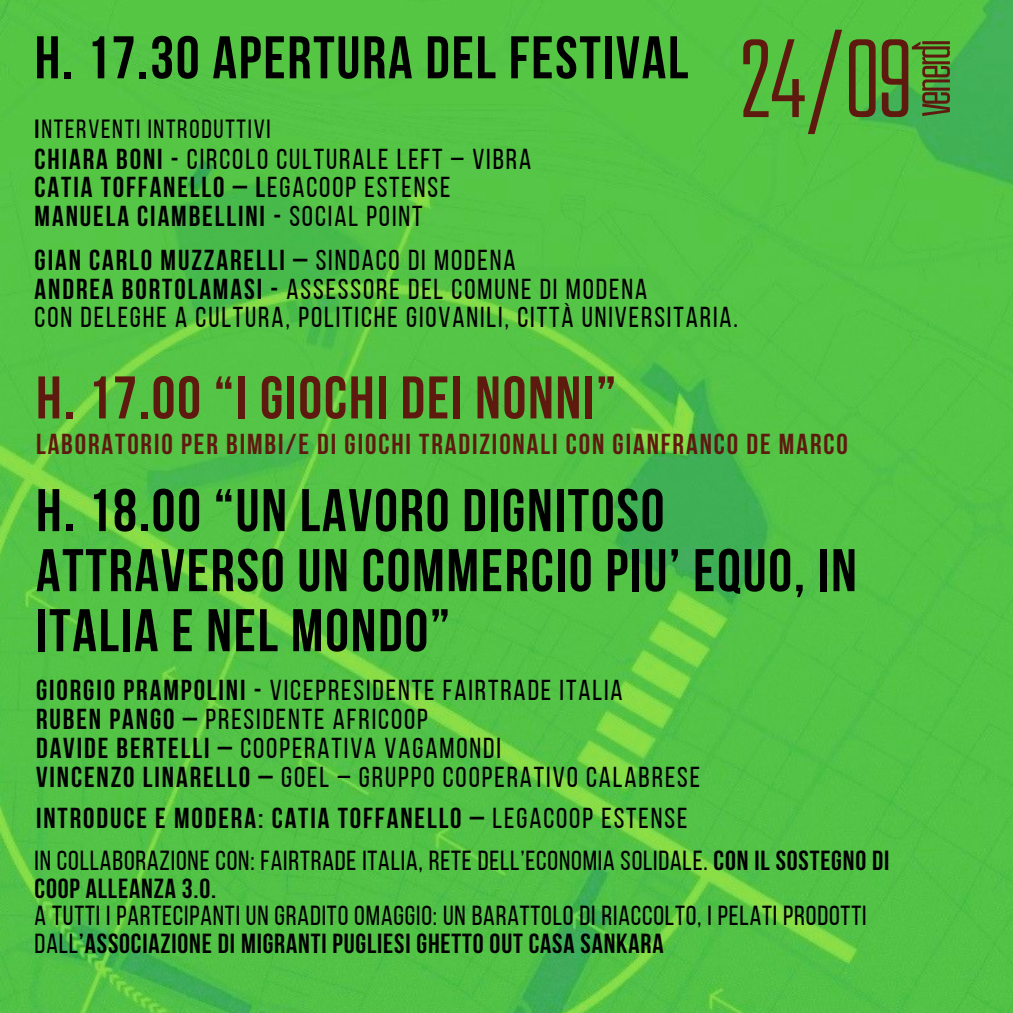
<style>
.page{position:relative;width:1013px;height:1013px;background:#fff}
.page>*{position:absolute;margin:0;border:0;box-sizing:border-box;transform-origin:0 0}
.t1{font:condensed 125px "Kief Tek Light";color:#5f1a0f}
.t2{font:700 60px/60px "Bebas Neue";letter-spacing:.03em;color:#000}
.t3{font:700 60px "Bebas Neue";letter-spacing:.03em;color:#5f1a0f}
.t4{font:condensed 56.88px "Kief Tek Light";letter-spacing:-.055em;color:#5f1a0f}
.t5{font:28.75px "Bebas Neue";letter-spacing:.065em;color:#000}
.t6{font:700 28.75px "Bebas Neue";letter-spacing:.065em;color:#000}
.t7{font:700 28.75px "Bebas Neue";letter-spacing:.065em;color:#5f1a0f}
.t8{font:27.5px/27.5px "Bebas Neue";letter-spacing:.03em;color:#000}
.t9{font:26.25px "Bebas Neue";letter-spacing:.065em;color:#000}
.s1{font-weight:700}
.s2{font-weight:400}
</style>
<div class="page">
<img style="left:0;top:0;width:1012px;height:1012px">
<p class="t1" style="left:740px;top:23px;width:181px">24/09</p>
<p class="t2" style="left:35px;top:33px;width:655px">H. 17.30 APERTURA DEL FESTIVAL</p>
<p class="t4" style="left:907px;top:116px;width:82px;rotate:-90deg">venerdì</p>
<p class="t9" style="left:35px;top:118px;width:237px"><span class="s1">I</span>NTERVENTI INTRODUTTIVI</p>
<p class="t5" style="left:35px;top:147px;width:498px"><span class="s1">CHIARA BONI -</span> CIRCOLO CULTURALE LEFT – VIBRA</p>
<p class="t6" style="left:35px;top:176px;width:417px">CATIA TOFFANELLO – L<span class="s2">EGACOOP ESTENSE</span></p>
<p class="t6" style="left:35px;top:204px;width:389px">MANUELA CIAMBELLINI - <span class="s2">SOCIAL POINT</span></p>
<p class="t6" style="left:35px;top:248px;width:482px">GIAN CARLO MUZZARELLI – <span class="s2">SINDACO DI MODENA</span></p>
<p class="t5" style="left:35px;top:277px;width:614px"><span class="s1">ANDREA BORTOLAMASI -</span> ASSESSORE DEL COMUNE DI MODENA</p>
<p class="t5" style="left:35px;top:306px;width:704px">CON DELEGHE A CULTURA, POLITICHE GIOVANILI, CITTÀ UNIVERSITARIA.</p>
<p class="t3" style="left:36px;top:373px;width:581px">H. 17.00 “I GIOCHI DEI NONNI”</p>
<p class="t7" style="left:36px;top:432px;width:813px">LABORATORIO PER BIMBI/E DI GIOCHI TRADIZIONALI CON GIANFRANCO DE MARCO</p>
<p class="t2" style="left:36px;top:486px;width:822px">H. 18.00 “UN LAVORO DIGNITOSO<br>ATTRAVERSO UN COMMERCIO PIU’ EQUO, IN<br>ITALIA E NEL MONDO”</p>
<p class="t5" style="left:36px;top:678px;width:588px"><span class="s1">GIORGIO PRAMPOLINI -</span> VICEPRESIDENTE FAIRTRADE ITALIA</p>
<p class="t5" style="left:36px;top:707px;width:393px"><span class="s1">RUBEN PANGO –</span> PRESIDENTE AFRICOOP</p>
<p class="t5" style="left:36px;top:736px;width:466px"><span class="s1">DAVIDE BERTELLI –</span> COOPERATIVA VAGAMONDI</p>
<p class="t5" style="left:36px;top:765px;width:665px"><span class="s1">VINCENZO LINARELLO –</span> GOEL – GRUPPO COOPERATIVO CALABRESE</p>
<p class="t6" style="left:36px;top:806px;width:653px">INTRODUCE E MODERA: CATIA TOFFANELLO – <span class="s2">LEGACOOP ESTENSE</span></p>
<p class="t8" style="left:35px;top:849px;width:856px">IN COLLABORAZIONE CON: FAIRTRADE ITALIA, RETE DELL’ECONOMIA SOLIDALE. <span class="s1">CON IL SOSTEGNO DI<br>COOP ALLEANZA 3.0.</span></p>
<p class="t8" style="left:35px;top:904px;width:833px">A TUTTI I PARTECIPANTI UN GRADITO OMAGGIO: UN BARATTOLO DI RIACCOLTO, I PELATI PRODOTTI<br>DALL<span class="s1">’ASSOCIAZIONE DI MIGRANTI PUGLIESI GHETTO OUT CASA SANKARA</span></p>
</div>
